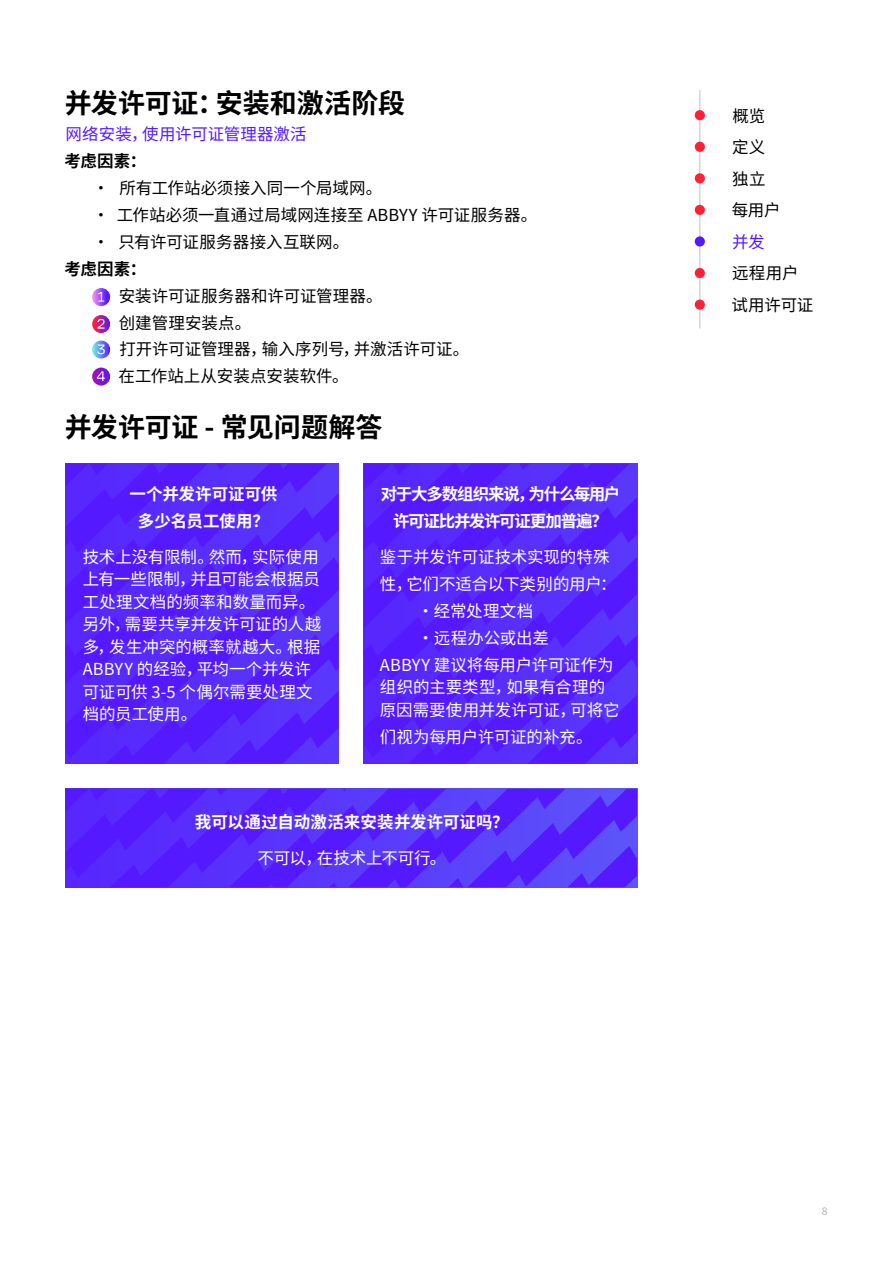
<style>
.page{position:relative;width:893px;height:1263px;background:#fff}
.page>*{position:absolute;margin:0;border:0;box-sizing:border-box;transform-origin:0 0}
.t1{font:700 27px "Noto Sans SC";letter-spacing:-.005em;color:#000}
.t2{font:16.5px/22.5px "Noto Sans SC";color:#fff}
.t3{font:16.5px/31.5px "Noto Sans SC";color:#000}
.t4{font:700 16.5px/27px "Noto Sans SC";letter-spacing:-.075em;color:#fff;text-align:center}
.t5{font:700 16.5px "Noto Sans SC";letter-spacing:.005em;color:#fff}
.t6{font:16.5px "Noto Sans SC";letter-spacing:.005em;color:#5519ff}
.t7{font:700 16.5px/27px "Noto Sans SC";letter-spacing:-.005em;color:#fff;text-align:center}
.t8{font:700 16.5px "Noto Sans SC";letter-spacing:.01em;color:#000}
.t9{font:10.5px "Noto Sans SC";color:#b3b3b3}
</style>
<div class="page">
<hr style="left:699px;top:90px;width:2px;height:239px;background:#484847">
<div style="left:695px;top:173px;width:10px;height:10px;background:#ff2038;border-radius:50%"></div>
<div style="left:695px;top:142px;width:10px;height:10px;background:#ff2038;border-radius:50%"></div>
<div style="left:695px;top:205px;width:10px;height:10px;background:#ff2038;border-radius:50%"></div>
<div style="left:695px;top:268px;width:10px;height:10px;background:#ff2038;border-radius:50%"></div>
<div style="left:695px;top:299px;width:10px;height:11px;background:#ff2038;border-radius:50%"></div>
<div style="left:695px;top:236px;width:10px;height:11px;background:#5519ff;border-radius:50%"></div>
<div style="left:695px;top:110px;width:10px;height:10px;background:#ff2038;border-radius:50%"></div>
<svg style="left:65px;top:464px;width:274px;height:300px;background:#5624fd"></svg>
<svg style="left:364px;top:464px;width:274px;height:300px;background:#5624fd"></svg>
<svg style="left:65px;top:789px;width:572px;height:99px;background:#572afc"></svg>
<svg style="left:92px;top:288px;width:18px;height:18px"></svg>
<svg style="left:98px;top:292px;width:6px;height:10px"></svg>
<svg style="left:92px;top:315px;width:18px;height:18px"></svg>
<svg style="left:97px;top:319px;width:8px;height:10px"></svg>
<svg style="left:92px;top:340px;width:18px;height:19px"></svg>
<svg style="left:97px;top:345px;width:8px;height:9px"></svg>
<svg style="left:92px;top:368px;width:18px;height:18px"></svg>
<svg style="left:97px;top:371px;width:8px;height:10px"></svg>
<h1 class="t1" style="left:65px;top:87px;width:342px">并发许可证：安装和激活阶段</h1>
<p class="t6" style="left:66px;top:124px;width:243px">网络安装，使用许可证管理器激活</p>
<p class="t8" style="left:65px;top:151px;width:83px">考虑因素：</p>
<p class="t3" style="left:93px;top:172px;width:291px">• 所有工作站必须接入同一个局域网。</p>
<p class="t3" style="left:93px;top:199px;width:446px">• 工作站必须一直通过局域网连接至 ABBYY 许可证服务器。</p>
<p class="t3" style="left:93px;top:226px;width:258px">• 只有许可证服务器接入互联网。</p>
<p class="t8" style="left:65px;top:259px;width:83px">考虑因素：</p>
<p class="t3" style="left:93px;top:280px;width:291px">• 安装许可证服务器和许可证管理器。</p>
<p class="t3" style="left:93px;top:307px;width:160px">• 创建管理安装点。</p>
<p class="t3" style="left:93px;top:334px;width:378px">• 打开许可证管理器，输入序列号，并激活许可证。</p>
<p class="t3" style="left:93px;top:361px;width:257px">• 在工作站上从安装点安装软件。</p>
<h1 class="t1" style="left:65px;top:411px;width:319px">并发许可证 - 常见问题解答</h1>
<p class="t7" style="left:129px;top:480px;width:149px">一个并发许可证可供多少名员工使用？</p>
<p class="t2" style="left:83px;top:546px;width:240px">技术上没有限制。然而，实际使用上有一些限制，并且可能会根据员工处理文档的频率和数量而异。另外，需要共享并发许可证的人越多，发生冲突的概率就越大。根据<br>ABBYY 的经验，平均一个并发许可证可供 3-5 个偶尔需要处理文档的员工使用。</p>
<p class="t4" style="left:381px;top:480px;width:241px">对于大多数组织来说，为什么每用户许可证比并发许可证更加普遍？</p>
<p class="t2" style="left:380px;top:543px;width:238px;line-height:27px">鉴于并发许可证技术实现的特殊性，它们不适合以下类别的用户：</p>
<p class="t2" style="left:417px;top:600px;width:117px">•经常处理文档</p>
<p class="t2" style="left:380px;top:624px;width:235px;line-height:27px;text-indent:38px">•远程办公或出差<br>ABBYY 建议将每用户许可证作为</p>
<p class="t2" style="left:380px;top:676px;width:241px">组织的主要类型，如果有合理的原因需要使用并发许可证，可将它</p>
<p class="t2" style="left:380px;top:726px;width:214px">们视为每用户许可证的补充。</p>
<p class="t5" style="left:195px;top:813px;width:315px">我可以通过自动激活来安装并发许可证吗？</p>
<p class="t2" style="left:257px;top:847px;width:190px">不可以，在技术上不可行。</p>
<p class="t3" style="left:732px;top:100px;width:50px">概览定义独立每用户</p>
<p class="t6" style="left:732px;top:232px;width:34px">并发</p>
<p class="t3" style="left:732px;top:258px;width:83px">远程用户试用许可证</p>
<p class="t9" style="left:822px;top:1205px;width:7px">8</p>
</div>
